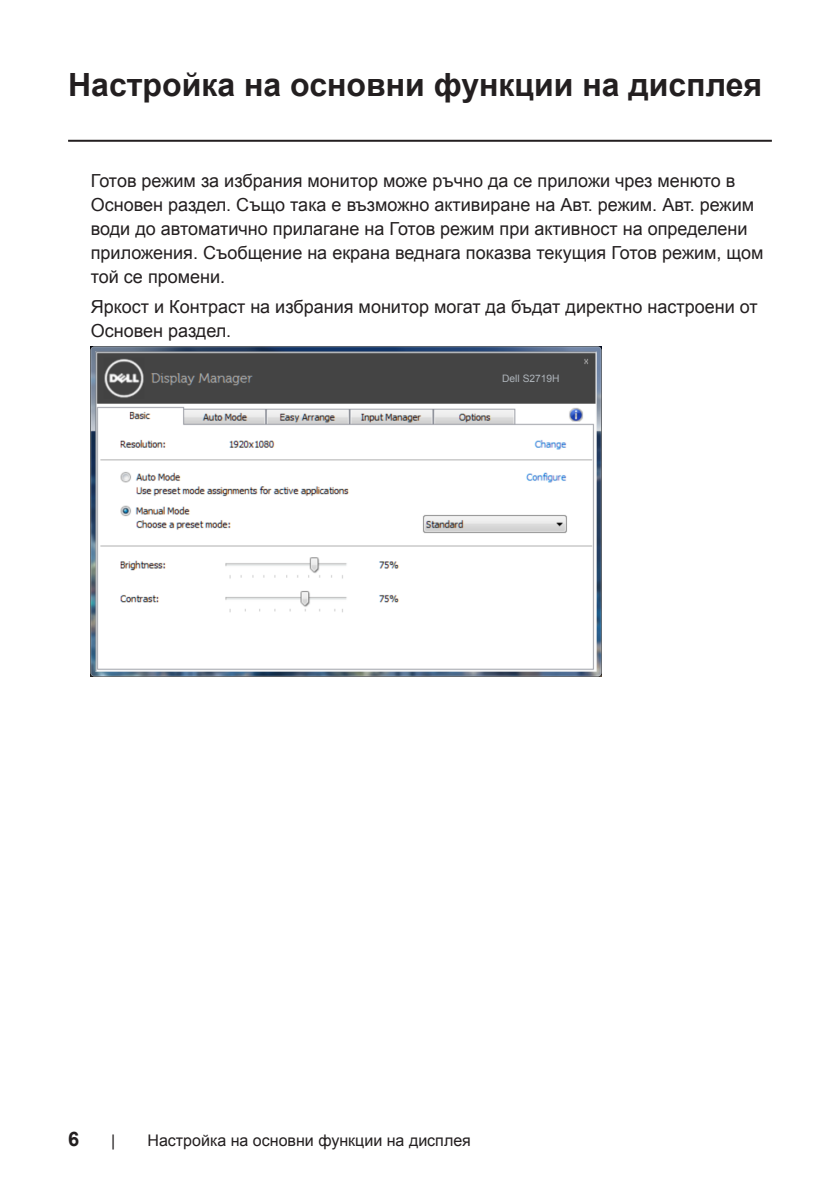
<style>
.page{position:relative;width:840px;height:1191px;background:#fff}
.page>*{position:absolute;margin:0;border:0;box-sizing:border-box;transform-origin:0 0}
.Head_1{font:700 32px "Arial";color:#231f20}
.t1{font:700 20px "Arial";color:#231f20}
.Paragraph{font:18px/24px "Arial";color:#231f20}
.t2{font:16px "Arial";color:#231f20}
.t3{font:10.2px "Arial";color:#aeb4ba}
</style>
<div class="page">
<hr style="left:68px;top:140px;width:703px;height:2px;background:#231f20">
<img style="left:91px;top:346px;width:510px;height:330px">
<div style="left:493px;top:371px;width:91px;height:14px;background:#444"></div>
<p class="Head_1" style="left:68px;top:63px;width:695px">Настройка на основни функции на дисплея</p>
<p class="Paragraph" style="left:91px;top:169px;width:674px">Готов режим за избрания монитор може ръчно да се приложи чрез менюто в Основен раздел. Също така е възможно активиране на Авт. режим. Авт. режим води до автоматично прилагане на Готов режим при активност на определени приложения. Съобщение на екрана веднага показва текущия Готов режим, щом той се промени.</p>
<p class="Paragraph" style="left:91px;top:295px;width:668px">Яркост и Контраст на избрания монитор могат да бъдат директно настроени от<br>Основен раздел.</p>
<p class="t3" style="left:502px;top:371px;width:59px">Dell S2719H</p>
<p class="t1" style="left:68px;top:1125px;width:13px">6</p>
<p class="t2" style="left:111px;top:1129px;width:6px">|</p>
<p class="t2" style="left:147px;top:1129px;width:325px">Настройка на основни функции на дисплея</p>
</div>
